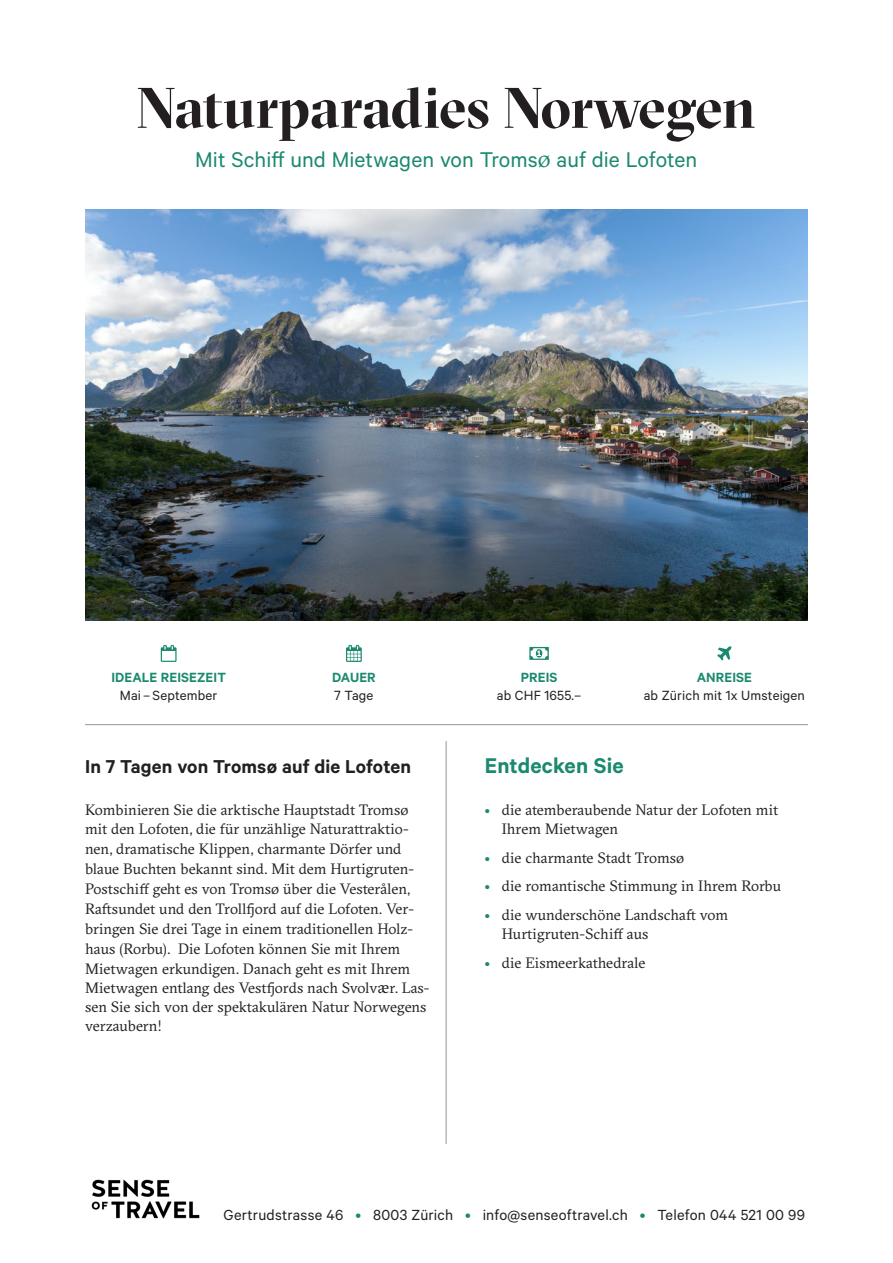
<style>
.page{position:relative;width:893px;height:1263px;background:#fff}
.page>*{position:absolute;margin:0;border:0;box-sizing:border-box;transform-origin:0 0}
.Haupttitel{font:700 57px "GT Sectra Display";letter-spacing:-.01em;color:#231f20}
.Untertitel{font:24px "Calibre";color:#1b896f}
.Spaltentitel_Seite_1{font:600 24px "Calibre";letter-spacing:.01em;color:#1b896f}
.Spaltentitel_Seite_1-2{font:600 21px "Calibre";letter-spacing:.005em;color:#231f20}
.t1{font:16.5px "Calibre";letter-spacing:.015em;color:#231f20}
.Einführungstext{font:15px/19.6px "GT Sectra";color:#231f20}
.Pikto_Text{font:15px "Calibre";letter-spacing:.01em;color:#231f20}
.Pikto_Titel{font:600 15px "Calibre";letter-spacing:.01em;color:#1b896f}
.s1{font-family:"GT Sectra"}
.s2{font-size:16.5px}
.s3{font-family:"Calibre";color:#1b896f}
.s4{color:#1b896f}
</style>
<div class="page">
<img style="left:91px;top:1179px;width:109px;height:40px">
<hr style="left:446px;top:741px;width:1px;height:403px;background:#939598">
<svg style="left:161px;top:645px;width:16px;height:17px"></svg>
<svg style="left:346px;top:645px;width:16px;height:17px"></svg>
<svg style="left:529px;top:647px;width:20px;height:13px"></svg>
<svg style="left:717px;top:646px;width:14px;height:14px"></svg>
<hr style="left:85px;top:724px;width:723px;height:1px;background:#939598">
<img style="left:85px;top:209px;width:723px;height:412px">
<p class="Haupttitel" style="left:136px;top:74px;width:620px">Naturparadies Norwegen</p>
<p class="Untertitel" style="left:195px;top:145px;width:504px">Mit Schiff und Mietwagen von Troms<span class="s1">ø</span> auf die Lofoten</p>
<p class="Pikto_Titel" style="left:111px;top:668px;width:116px">IDEALE REISEZEIT</p>
<p class="Pikto_Text" style="left:120px;top:687px;width:99px">Mai – September</p>
<p class="Pikto_Titel" style="left:332px;top:668px;width:45px">DAUER</p>
<p class="Pikto_Text" style="left:334px;top:687px;width:41px">7 Tage</p>
<p class="Pikto_Titel" style="left:521px;top:668px;width:38px">PREIS</p>
<p class="Pikto_Text" style="left:497px;top:687px;width:86px">ab CHF 1655.–</p>
<p class="Pikto_Titel" style="left:697px;top:668px;width:57px">ANREISE</p>
<p class="Pikto_Text" style="left:644px;top:687px;width:163px">ab Zürich mit 1x Umsteigen</p>
<p class="Spaltentitel_Seite_1-2" style="left:85px;top:754px;width:328px">In 7 Tagen von Tromsø auf die Lofoten</p>
<p class="Einführungstext" style="left:85px;top:800px;width:346px">Kombinieren Sie die arktische Hauptstadt Tromsø mit den Lofoten, die für unzählige Naturattraktio&shy;nen, dramatische Klippen, charmante Dörfer und blaue Buchten bekannt sind. Mit dem Hurtigruten-Postschiff geht es von Tromsø über die Vesterålen, Raftsundet und den Trollfjord auf die Lofoten. Ver&shy;bringen Sie drei Tage in einem traditionellen Holz&shy;haus (Rorbu). Die Lofoten können Sie mit Ihrem Mietwagen erkundigen. Danach geht es mit Ihrem Mietwagen entlang des Vestfjords nach Svolv<span class="s2">æ</span>r. Las&shy;sen Sie sich von der spektakulären Natur Norwegens verzaubern!</p>
<p class="Spaltentitel_Seite_1" style="left:485px;top:752px;width:140px">Entdecken Sie</p>
<p class="Einführungstext" style="left:502px;top:800px;width:278px;text-indent:-17px"><span class="s3">•</span> die atemberaubende Natur der Lofoten mit<br>Ihrem Mietwagen</p>
<p class="Einführungstext" style="left:485px;top:848px;width:201px"><span class="s3">•</span> die charmante Stadt Tromsø</p>
<p class="Einführungstext" style="left:485px;top:876px;width:298px"><span class="s3">•</span> die romantische Stimmung in Ihrem Rorbu</p>
<p class="Einführungstext" style="left:502px;top:905px;width:228px;text-indent:-17px"><span class="s3">•</span> die wunderschöne Landschaft vom<br>Hurtigruten-Schiff aus</p>
<p class="Einführungstext" style="left:485px;top:953px;width:162px"><span class="s3">•</span> die Eismeerkathedrale</p>
<p class="t1" style="left:224px;top:1206px;width:583px">Gertrudstrasse 46 <span class="s4">•</span> 8003 Zürich <span class="s4">•</span> info@senseoftravel.ch <span class="s4">•</span> Telefon 044 521 00 99</p>
</div>
